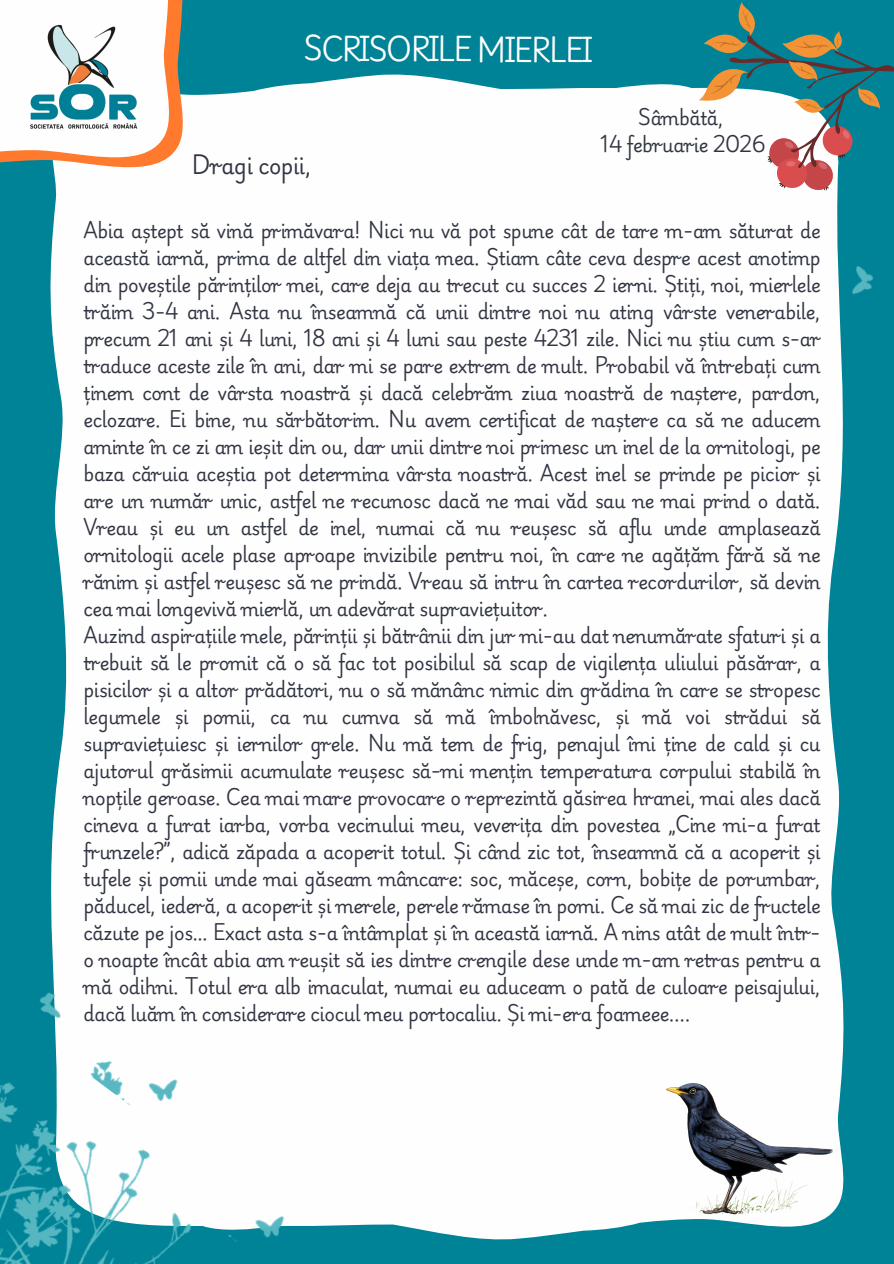
<style>
.page{position:relative;width:894px;height:1264px;background:#fff}
.page>*{position:absolute;margin:0;border:0;box-sizing:border-box;transform-origin:0 0}
.t1{font:27px "Playwrite US Modern";color:#fefefe}
.t2{font:21px "Playwrite US Modern";letter-spacing:-.02em;color:#313542}
.t3{font:18px/27px "Playwrite US Modern";letter-spacing:-.02em;color:#313542;text-align:center}
</style>
<div class="page">
<div style="left:0;top:0;width:893px;height:1263px;background:#008397"></div>
<div style="left:50px;top:75px;width:793px;height:1159px;background:#fefefe"></div>
<img style="left:820px;top:242px;width:54px;height:83px">
<svg style="left:0;top:0;width:183px;height:179px;background:#eedcce"></svg>
<img style="left:26px;top:20px;width:115px;height:117px">
<img style="left:0;top:811px;width:560px;height:452px">
<img style="left:666px;top:1083px;width:166px;height:131px">
<svg style="left:698px;top:2px;width:195px;height:194px"></svg>
<h1 class="t1" style="left:303px;top:36px;width:291px">SCRISORILE MIERLEI</h1>
<p class="t3" style="left:600px;top:106px;width:166px">Sâmbătă,<br>14 februarie 2026</p>
<p class="t2" style="left:191px;top:154px;width:121px">Dragi copii,</p>
<p class="t3" style="left:84px;top:218px;width:738px;text-align:left">Abia aștept să vină primăvara! Nici nu vă pot spune cât de tare m-am săturat de această iarnă, prima de altfel din viața mea. Știam câte ceva despre acest anotimp din poveștile părinților mei, care deja au trecut cu succes 2 ierni. Știți, noi, mierlele trăim 3-4 ani. Asta nu înseamnă că unii dintre noi nu ating vârste venerabile, precum 21 ani și 4 luni, 18 ani și 4 luni sau peste 4231 zile. Nici nu știu cum s-ar traduce aceste zile în ani, dar mi se pare extrem de mult. Probabil vă întrebați cum ținem cont de vârsta noastră și dacă celebrăm ziua noastră de naștere, pardon, eclozare. Ei bine, nu sărbătorim. Nu avem certificat de naștere ca să ne aducem aminte în ce zi am ieșit din ou, dar unii dintre noi primesc un inel de la ornitologi, pe baza căruia aceștia pot determina vârsta noastră. Acest inel se prinde pe picior și are un număr unic, astfel ne recunosc dacă ne mai văd sau ne mai prind o dată.<br>Vreau și eu un astfel de inel, numai că nu reușesc să aflu unde amplasează ornitologii acele plase aproape invizibile pentru noi, în care ne agățăm fără să ne rănim și astfel reușesc să ne prindă. Vreau să intru în cartea recordurilor, să devin cea mai longevivă mierlă, un adevărat supraviețuitor.<br>Auzind aspirațiile mele, părinții și bătrânii din jur mi-au dat nenumărate sfaturi și a trebuit să le promit că o să fac tot posibilul să scap de vigilența uliului păsărar, a pisicilor și a altor prădători, nu o să mănânc nimic din grădina în care se stropesc legumele și pomii, ca nu cumva să mă îmbolnăvesc, și mă voi strădui să supraviețuiesc și iernilor grele. Nu mă tem de frig, penajul îmi ține de cald și cu ajutorul grăsimii acumulate reușesc să-mi mențin temperatura corpului stabilă în nopțile geroase. Cea mai mare provocare o reprezintă găsirea hranei, mai ales dacă cineva a furat iarba, vorba vecinului meu, veverița din povestea „Cine mi-a furat frunzele?”, adică zăpada a acoperit totul. Și când zic tot, înseamnă că a acoperit și tufele și pomii unde mai găseam mâncare: soc, măceșe, corn, bobițe de porumbar, păducel, iederă, a acoperit și merele, perele rămase în pomi. Ce să mai zic de fructele căzute pe jos… Exact asta s-a întâmplat și în această iarnă. A nins atât de mult într&shy;o noapte încât abia am reușit să ies dintre crengile dese unde m-am retras pentru a mă odihni. Totul era alb imaculat, numai eu aduceam o pată de culoare peisajului, dacă luăm în considerare ciocul meu portocaliu. Și mi-era foameee....</p>
</div>
